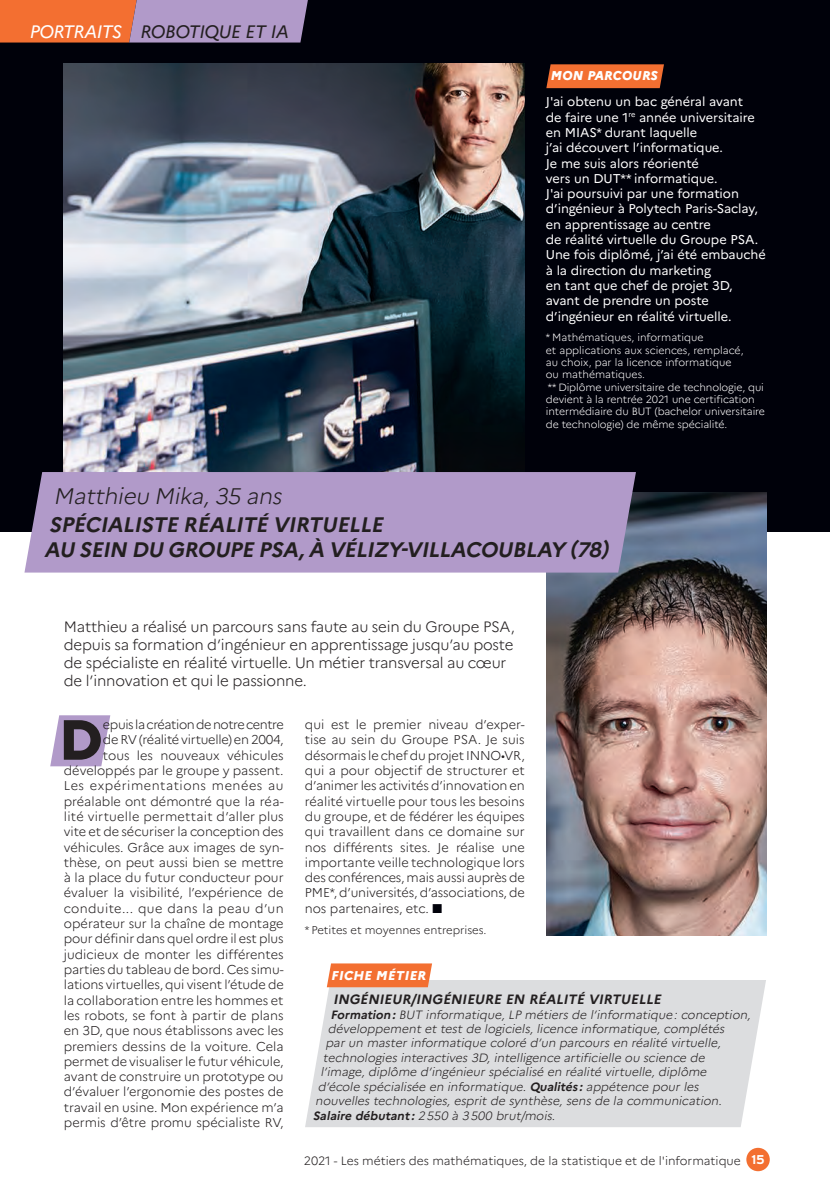
<style>
.page{position:relative;width:830px;height:1191px;background:#fff}
.page>*{position:absolute;margin:0;border:0;box-sizing:border-box;transform-origin:0 0}
.t1{font:800 56.4px "Marianne";color:#231f20}
.t2{font:italic 300 22.5px "Marianne";color:#231f20}
.t3{font:italic 700 21px/25.2px "Marianne";color:#231f20}
.t4{font:italic 18px "Marianne";letter-spacing:-.02em;color:#231f20}
.t5{font:300 15px/18px "Marianne";letter-spacing:-.015em;color:#231f20}
.t6{font:italic 700 13.5px "Marianne";color:#231f20}
.t7{font:300 12.75px/15.3px "Marianne";color:#231f20;text-align:right}
.t8{font:12.75px/15.3px "Marianne";letter-spacing:-.005em;color:#fff}
.t9{font:italic 800 12.75px "Marianne";letter-spacing:.02em;color:#fff}
.t10{font:italic 800 12.75px "Marianne";color:#fff}
.t11{font:italic 300 12px "Marianne";letter-spacing:-.02em;color:#231f20}
.t12{font:300 12px "Marianne";color:#231f20}
.t13{font:300 11.25px "Marianne";color:#231f20}
.t14{font:300 10.5px/12.3px "Marianne";letter-spacing:-.01em;color:#fff}
.s1{color:#fff}
.s2{font-weight:700}
.s3{font-family:"Interstate";font-weight:700;font-size:12.75px;color:#fff}
</style>
<div class="page">
<div style="left:0;top:0;width:829px;height:531px;background:#00010a"></div>
<img style="left:64px;top:64px;width:460px;height:408px">
<img style="left:546px;top:492px;width:219px;height:443px">
<div style="left:746px;top:1147px;width:23px;height:24px;background:#f36f31;border-radius:50%"></div>
<svg style="left:50px;top:715px;width:60px;height:51px;background:#bca9d1"></svg>
<div style="left:24px;top:472px;width:611px;height:100px;background:#b19ac9"></div>
<div style="left:305px;top:980px;width:460px;height:147px;background:#dcdddf"></div>
<svg style="left:546px;top:64px;width:117px;height:24px;background:#e7692f"></svg>
<svg style="left:326px;top:963px;width:106px;height:24px;background:#f3773e"></svg>
<svg style="left:0;top:0;width:308px;height:43px;background:#c88483"></svg>
<h3 class="t4" style="left:140px;top:25px;width:119px">PRODUCTION</h3>
<h3 class="t4" style="left:30px;top:25px;width:260px"><span class="s1">PORTRAITS</span> ROBOTIQUE ET IA</h3>
<p class="t9" style="left:550px;top:69px;width:108px">MON PARCOURS</p>
<p class="t8" style="left:545px;top:95px;width:221px">J'ai obtenu un bac général avant<br>de faire une 1<sup>re</sup> année universitaire en MIAS* durant laquelle<br>j’ai découvert l’informatique.<br>Je me suis alors réorienté<br>vers un DUT** informatique.<br>J'ai poursuivi par une formation d’ingénieur à Polytech Paris-Saclay, en apprentissage au centre<br>de réalité virtuelle du Groupe PSA.<br>Une fois diplômé, j’ai été embauché à la direction du marketing<br>en tant que chef de projet 3D, avant de prendre un poste d’ingénieur en réalité virtuelle.</p>
<p class="t14" style="left:545px;top:332px;width:220px">* Mathématiques, informatique<br>et applications aux sciences, remplacé,<br>au choix, par la licence informatique<br>ou mathématiques.<br>** Diplôme universitaire de technologie, qui devient à la rentrée 2021 une certification intermédiaire du BUT (bachelor universitaire de technologie) de même spécialité.</p>
<h2 class="t2" style="left:53px;top:487px;width:233px">Matthieu Mika,35 ans</h2>
<h3 class="t3" style="left:44px;top:514px;width:569px">SPÉCIALISTE RÉALITÉ VIRTUELLE<br>AU SEIN DU GROUPE PSA,À VÉLIZY-VILLACOUBLAY (78)</h3>
<p class="t5" style="left:64px;top:619px;width:452px">Matthieu a réalisé un parcours sans faute au sein du Groupe PSA, depuis sa formation d’ingénieur en apprentissage jusqu’au poste de spécialiste en réalité virtuelle. Un métier transversal au cœur de l’innovation et qui le passionne.</p>
<p class="t7" style="left:64px;top:718px;width:221px">epuis la création de notre centre<br>de RV (réalité virtuelle) en 2004,<br>tous les nouveaux véhicules développés par le groupe y passent.<br>Les expérimentations menées au préalable ont démontré que la réa&shy;lité virtuelle permettait d’aller plus vite et de sécuriser la conception des véhicules. Grâce aux images de syn&shy;thèse, on peut aussi bien se mettre à la place du futur conducteur pour évaluer la visibilité, l’expérience de conduite... que dans la peau d’un opérateur sur la chaîne de montage pour définir dans quel ordre il est plus judicieux de monter les différentes parties du tableau de bord. Ces simu&shy;lations virtuelles, qui visent l’étude de la collaboration entre les hommes et les robots, se font à partir de plans en 3D, que nous établissons avec les premiers dessins de la voiture. Cela permet de visualiser le futur véhicule, avant de construire un prototype ou d’évaluer l’ergonomie des postes de travail en usine. Mon expérience m’a permis d’être promu spécialiste RV,</p>
<p class="t7" style="left:305px;top:718px;width:221px;text-align:justify">qui est le premier niveau d’exper&shy;tise au sein du Groupe PSA. Je suis désormais le chef du projet INNO•VR, qui a pour objectif de structurer et d’animer les activités d’innovation en réalité virtuelle pour tous les besoins du groupe, et de fédérer les équipes qui travaillent dans ce domaine sur nos différents sites. Je réalise une importante veille technologique lors des conférences, mais aussi auprès de PME*, d’universités, d’associations, de nos partenaires, etc.</p>
<h1 class="t1" style="left:58px;top:709px;width:46px">D</h1>
<p class="t13" style="left:305px;top:925px;width:183px">* Petites et moyennes entreprises.</p>
<p class="t10" style="left:331px;top:968px;width:99px">FICHE MÉTIER</p>
<p class="t6" style="left:333px;top:994px;width:331px">INGÉNIEUR/INGÉNIEURE EN RÉALITÉ VIRTUELLE</p>
<p class="t11" style="left:330px;top:1009px;width:423px"><span class="s2">Formation :</span> BUT informatique, LP métiers de l’informatique : conception,</p>
<p class="t11" style="left:328px;top:1024px;width:400px">développement et test de logiciels, licence informatique, complétés</p>
<p class="t11" style="left:325px;top:1038px;width:398px">par un master informatique coloré d’un parcours en réalité virtuelle,</p>
<p class="t11" style="left:323px;top:1052px;width:385px">technologies interactives 3D, intelligence artificielle ou science de</p>
<p class="t11" style="left:320px;top:1067px;width:389px">l’image, diplôme d’ingénieur spécialisé en réalité virtuelle, diplôme</p>
<p class="t11" style="left:317px;top:1081px;width:384px">d’école spécialisée en informatique. <span class="s2">Qualités :</span> appétence pour les</p>
<p class="t11" style="left:315px;top:1096px;width:410px">nouvelles technologies, esprit de synthèse, sens de la communication.</p>
<p class="t11" style="left:312px;top:1110px;width:246px"><span class="s2">Salaire débutant :</span> 2550 à 3 500 brut/mois.</p>
<p class="t12" style="left:304px;top:1155px;width:462px">2021 - Les métiers des mathématiques, de la statistique et de l'informatique <span class="s3">15</span></p>
</div>
